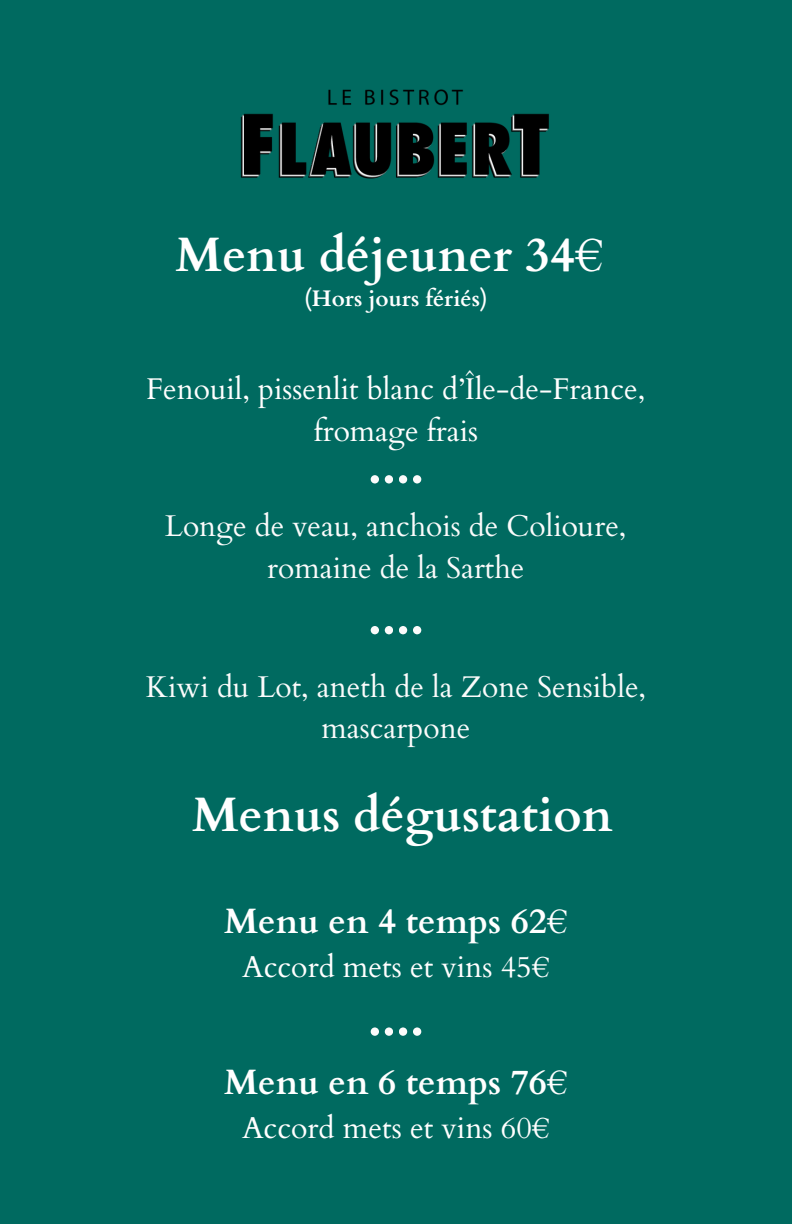
<style>
.page{position:relative;width:792px;height:1224px;background:#006a60}
.page>*{position:absolute;margin:0;border:0;box-sizing:border-box;transform-origin:0 0}
.t1{font:700 48.4px "Cardo";color:#fff}
.t2{font:700 35.3px "Cardo";color:#fff}
.t3{font:30.3px "Cardo";color:#fff}
.t4{font:30px/42px "Cardo";color:#fbfbfb;text-align:center}
.t5{font:30px/42px "Cardo";color:#fff;text-align:center}
.t6{font:700 22.5px "Cardo";color:#fff}
</style>
<div class="page">
<img style="left:240px;top:89px;width:309px;height:90px">
<div style="left:413px;top:626px;width:8px;height:8px;background:#fbfbfb;border-radius:50%"></div>
<div style="left:399px;top:626px;width:8px;height:8px;background:#fbfbfb;border-radius:50%"></div>
<div style="left:385px;top:626px;width:8px;height:8px;background:#fbfbfb;border-radius:50%"></div>
<div style="left:371px;top:626px;width:8px;height:8px;background:#fbfbfb;border-radius:50%"></div>
<div style="left:413px;top:475px;width:8px;height:9px;background:#fbfbfb;border-radius:50%"></div>
<div style="left:399px;top:475px;width:8px;height:9px;background:#fbfbfb;border-radius:50%"></div>
<div style="left:385px;top:475px;width:8px;height:9px;background:#fbfbfb;border-radius:50%"></div>
<div style="left:371px;top:475px;width:8px;height:9px;background:#fbfbfb;border-radius:50%"></div>
<div style="left:413px;top:1027px;width:8px;height:9px;background:#fbfbfb;border-radius:50%"></div>
<div style="left:399px;top:1027px;width:8px;height:9px;background:#fbfbfb;border-radius:50%"></div>
<div style="left:385px;top:1027px;width:8px;height:9px;background:#fbfbfb;border-radius:50%"></div>
<div style="left:371px;top:1027px;width:8px;height:9px;background:#fbfbfb;border-radius:50%"></div>
<h1 class="t1" style="left:175px;top:223px;width:430px">Menu déjeuner 34€</h1>
<p class="t6" style="left:304px;top:283px;width:185px">(Hors jours fériés)</p>
<h2 class="t5" style="left:146px;top:368px;width:501px">Fenouil, pissenlit blanc d’Île-de-France, fromage frais</h2>
<h1 class="t4" style="left:165px;top:506px;width:463px">Longe de veau, anchois de Colioure, romaine de la Sarthe</h1>
<h2 class="t4" style="left:146px;top:667px;width:502px;line-height:41.2px">Kiwi du Lot, aneth de la Zone Sensible, mascarpone</h2>
<h2 class="t1" style="left:192px;top:783px;width:422px">Menus dégustation</h2>
<h2 class="t2" style="left:224px;top:898px;width:345px">Menu en 4 temps 62€</h2>
<h2 class="t3" style="left:242px;top:947px;width:309px">Accord mets et vins 45€</h2>
<h2 class="t2" style="left:224px;top:1059px;width:345px">Menu en 6 temps 76€</h2>
<h2 class="t3" style="left:242px;top:1108px;width:309px">Accord mets et vins 60€</h2>
</div>
